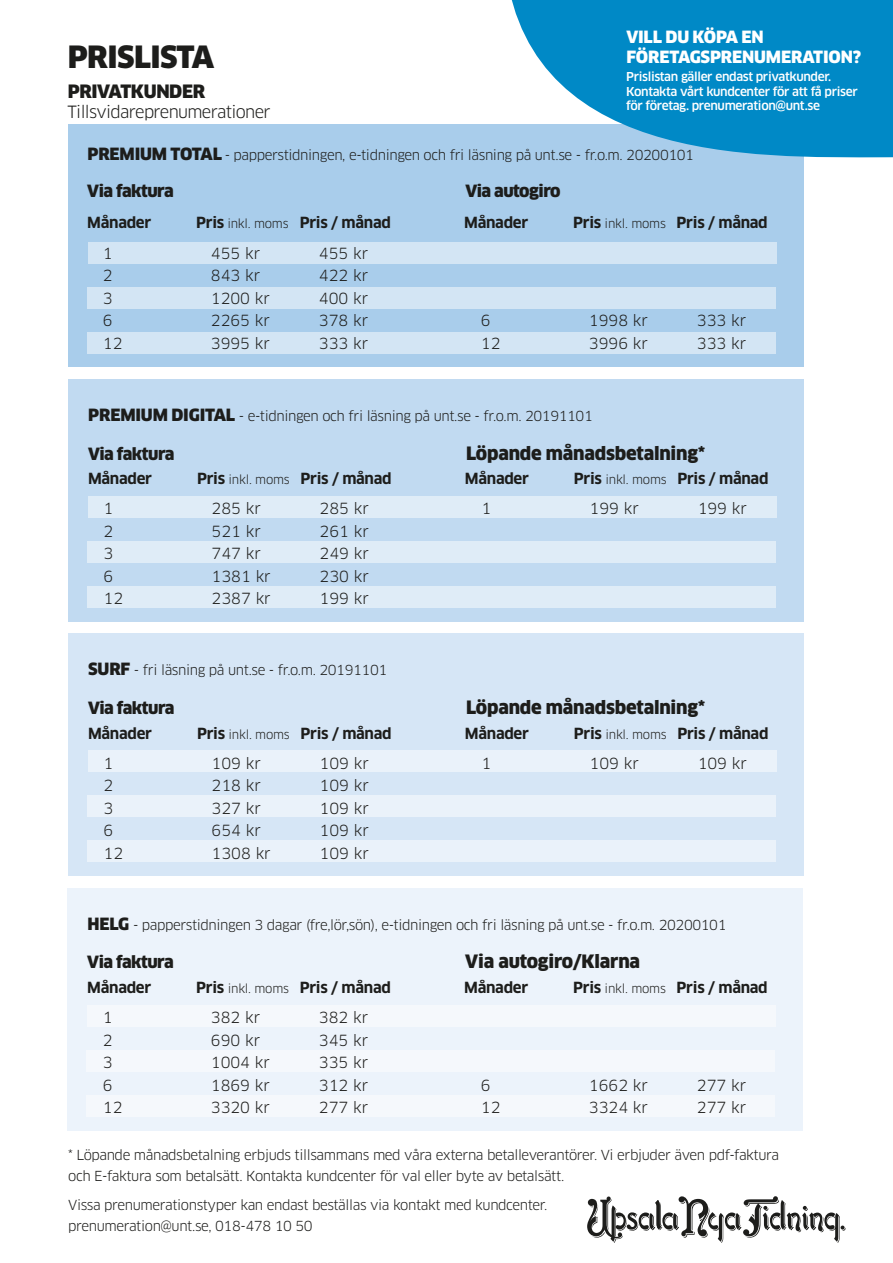
<style>
.page{position:relative;width:893px;height:1263px;background:#fff}
.page>*{position:absolute;margin:0;border:0;box-sizing:border-box;transform-origin:0 0}
.t1{font:30px "NTM Clan OT Black";letter-spacing:-.02em;color:#1d1d1b}
.t2{font:18px "NTM Clan OT Black";letter-spacing:-.01em;color:#1d1d1b}
.t3{font:16.5px "NTM Clan OT Black";letter-spacing:-.03em;color:#1d1d1b}
.t4{font:16.5px/19.8px "NTM Clan OT Black";letter-spacing:-.01em;color:#fff}
.t5{font:16.5px "NTM Clan OT";letter-spacing:-.04em;color:#1d1d1b}
.t6{font:15px "NTM Clan OT";color:#1d1d1b}
.t7{font:15px "NTM Clan OT Bold";letter-spacing:-.02em;color:#1d1d1b}
.t8{font:13.5px/21px "NTM Clan OT";letter-spacing:-.03em;color:#1d1d1b}
.t9{font:12px/14.4px "NTM Clan OT Medium";letter-spacing:-.03em;color:#fff}
.s1{font-family:"NTM Clan OT Black";font-size:16.5px}
.s2{font-family:"NTM Clan OT";font-size:12px}
</style>
<div class="page">
<div style="left:68px;top:125px;width:736px;height:242px;background:#a9cdeb"></div>
<div style="left:88px;top:242px;width:689px;height:22px;background:#d3e5f4"></div>
<div style="left:87px;top:287px;width:689px;height:22px;background:#d3e5f4"></div>
<div style="left:87px;top:333px;width:689px;height:21px;background:#d3e5f4"></div>
<div style="left:68px;top:379px;width:736px;height:242px;background:#c1daf1"></div>
<div style="left:88px;top:496px;width:689px;height:21px;background:#dfecf7"></div>
<div style="left:87px;top:541px;width:689px;height:21px;background:#dfecf7"></div>
<div style="left:87px;top:586px;width:689px;height:21px;background:#dfecf7"></div>
<div style="left:68px;top:633px;width:736px;height:243px;background:#d6e6f6"></div>
<div style="left:88px;top:750px;width:689px;height:22px;background:#eaf2fa"></div>
<div style="left:87px;top:795px;width:689px;height:22px;background:#eaf2fa"></div>
<div style="left:87px;top:841px;width:689px;height:21px;background:#eaf2fa"></div>
<div style="left:67px;top:888px;width:736px;height:242px;background:#ecf3fb"></div>
<div style="left:87px;top:1005px;width:689px;height:21px;background:#f5f8fc"></div>
<div style="left:87px;top:1050px;width:688px;height:21px;background:#f5f8fc"></div>
<div style="left:87px;top:1095px;width:688px;height:21px;background:#f5f8fc"></div>
<svg style="left:587px;top:1196px;width:258px;height:47px"></svg>
<svg style="left:498px;top:0;width:395px;height:158px;fill:#0089c6"></svg>
<h1 class="t1" style="left:68px;top:39px;width:148px">PRISLISTA</h1>
<h2 class="t2" style="left:68px;top:81px;width:139px">PRIVATKUNDER</h2>
<p class="t5" style="left:67px;top:102px;width:205px">Tillsvidareprenumerationer</p>
<p class="t4" style="left:626px;top:27px;width:236px">VILL DU KÖPA EN<br>FÖRETAGSPRENUMERATION?</p>
<p class="t9" style="left:626px;top:70px;width:233px">Prislistan gäller endast privatkunder.<br>Kontakta vårt kundcenter för att få priser för företag. prenumeration@unt.se</p>
<p class="t8" style="left:87px;top:145px;width:608px"><span class="s1">PREMIUM TOTAL</span> - papperstidningen, e-tidningen och fri läsning på unt.se - fr.o.m. 20200101</p>
<p class="t3" style="left:87px;top:181px;width:88px">Via faktura</p>
<p class="t3" style="left:465px;top:181px;width:97px">Via autogiro</p>
<p class="t7" style="left:87px;top:214px;width:66px">Månader</p>
<p class="t7" style="left:196px;top:214px;width:196px">Pris <span class="s2">inkl. moms</span> Pris / månad</p>
<p class="t7" style="left:464px;top:214px;width:66px">Månader</p>
<p class="t7" style="left:573px;top:214px;width:196px">Pris <span class="s2">inkl. moms</span> Pris / månad</p>
<p class="t6" style="left:103px;top:244px;width:11px">1</p>
<p class="t6" style="left:211px;top:244px;width:51px">455 kr</p>
<p class="t6" style="left:319px;top:244px;width:51px">455 kr</p>
<p class="t6" style="left:103px;top:267px;width:11px">2</p>
<p class="t6" style="left:211px;top:267px;width:51px">843 kr</p>
<p class="t6" style="left:319px;top:267px;width:51px">422 kr</p>
<p class="t6" style="left:103px;top:289px;width:11px">3</p>
<p class="t6" style="left:211px;top:289px;width:61px">1200 kr</p>
<p class="t6" style="left:319px;top:289px;width:51px">400 kr</p>
<p class="t6" style="left:103px;top:312px;width:11px">6</p>
<p class="t6" style="left:211px;top:312px;width:61px">2265 kr</p>
<p class="t6" style="left:319px;top:312px;width:51px">378 kr</p>
<p class="t6" style="left:481px;top:312px;width:11px">6</p>
<p class="t6" style="left:589px;top:312px;width:61px">1998 kr</p>
<p class="t6" style="left:697px;top:312px;width:51px">333 kr</p>
<p class="t6" style="left:103px;top:334px;width:21px">12</p>
<p class="t6" style="left:211px;top:334px;width:61px">3995 kr</p>
<p class="t6" style="left:319px;top:334px;width:51px">333 kr</p>
<p class="t6" style="left:481px;top:334px;width:21px">12</p>
<p class="t6" style="left:589px;top:334px;width:61px">3996 kr</p>
<p class="t6" style="left:697px;top:334px;width:51px">333 kr</p>
<p class="t8" style="left:88px;top:405px;width:506px"><span class="s1">PREMIUM DIGITAL</span> - e-tidningen och fri läsning på unt.se - fr.o.m. 20191101</p>
<p class="t3" style="left:88px;top:444px;width:88px">Via faktura</p>
<h2 class="t2" style="left:466px;top:442px;width:241px">Löpande månadsbetalning*</h2>
<p class="t7" style="left:88px;top:470px;width:66px">Månader</p>
<p class="t7" style="left:197px;top:470px;width:196px">Pris <span class="s2">inkl. moms</span> Pris / månad</p>
<p class="t7" style="left:465px;top:470px;width:66px">Månader</p>
<p class="t7" style="left:574px;top:470px;width:196px">Pris <span class="s2">inkl. moms</span> Pris / månad</p>
<p class="t6" style="left:104px;top:500px;width:11px">1</p>
<p class="t6" style="left:212px;top:500px;width:51px">285 kr</p>
<p class="t6" style="left:320px;top:500px;width:51px">285 kr</p>
<p class="t6" style="left:482px;top:500px;width:11px">1</p>
<p class="t6" style="left:590px;top:500px;width:51px">199 kr</p>
<p class="t6" style="left:698px;top:500px;width:51px">199 kr</p>
<p class="t6" style="left:104px;top:522px;width:11px">2</p>
<p class="t6" style="left:212px;top:522px;width:51px">521 kr</p>
<p class="t6" style="left:320px;top:522px;width:51px">261 kr</p>
<p class="t6" style="left:104px;top:545px;width:11px">3</p>
<p class="t6" style="left:212px;top:545px;width:51px">747 kr</p>
<p class="t6" style="left:320px;top:545px;width:51px">249 kr</p>
<p class="t6" style="left:104px;top:567px;width:11px">6</p>
<p class="t6" style="left:212px;top:567px;width:61px">1381 kr</p>
<p class="t6" style="left:320px;top:567px;width:51px">230 kr</p>
<p class="t6" style="left:104px;top:590px;width:21px">12</p>
<p class="t6" style="left:212px;top:590px;width:61px">2387 kr</p>
<p class="t6" style="left:320px;top:590px;width:51px">199 kr</p>
<p class="t8" style="left:88px;top:660px;width:301px"><span class="s1">SURF</span> - fri läsning på unt.se - fr.o.m. 20191101</p>
<p class="t3" style="left:88px;top:698px;width:88px">Via faktura</p>
<h2 class="t2" style="left:466px;top:697px;width:241px">Löpande månadsbetalning*</h2>
<p class="t7" style="left:88px;top:725px;width:66px">Månader</p>
<p class="t7" style="left:197px;top:725px;width:196px">Pris <span class="s2">inkl. moms</span> Pris / månad</p>
<p class="t7" style="left:465px;top:725px;width:66px">Månader</p>
<p class="t7" style="left:574px;top:725px;width:196px">Pris <span class="s2">inkl. moms</span> Pris / månad</p>
<p class="t6" style="left:104px;top:754px;width:11px">1</p>
<p class="t6" style="left:212px;top:754px;width:51px">109 kr</p>
<p class="t6" style="left:320px;top:754px;width:51px">109 kr</p>
<p class="t6" style="left:482px;top:754px;width:11px">1</p>
<p class="t6" style="left:590px;top:754px;width:51px">109 kr</p>
<p class="t6" style="left:698px;top:754px;width:51px">109 kr</p>
<p class="t6" style="left:104px;top:777px;width:11px">2</p>
<p class="t6" style="left:212px;top:777px;width:51px">218 kr</p>
<p class="t6" style="left:320px;top:777px;width:51px">109 kr</p>
<p class="t6" style="left:104px;top:799px;width:11px">3</p>
<p class="t6" style="left:212px;top:799px;width:51px">327 kr</p>
<p class="t6" style="left:320px;top:799px;width:51px">109 kr</p>
<p class="t6" style="left:104px;top:822px;width:11px">6</p>
<p class="t6" style="left:212px;top:822px;width:51px">654 kr</p>
<p class="t6" style="left:320px;top:822px;width:51px">109 kr</p>
<p class="t6" style="left:104px;top:844px;width:21px">12</p>
<p class="t6" style="left:212px;top:844px;width:61px">1308 kr</p>
<p class="t6" style="left:320px;top:844px;width:51px">109 kr</p>
<p class="t8" style="left:87px;top:914px;width:641px"><span class="s1">HELG</span> - papperstidningen 3 dagar (fre,lör,sön), e-tidningen och fri läsning på unt.se - fr.o.m. 20200101</p>
<p class="t3" style="left:87px;top:952px;width:88px">Via faktura</p>
<h2 class="t2" style="left:465px;top:951px;width:176px">Via autogiro/Klarna</h2>
<p class="t7" style="left:87px;top:979px;width:66px">Månader</p>
<p class="t7" style="left:196px;top:979px;width:196px">Pris <span class="s2">inkl. moms</span> Pris / månad</p>
<p class="t7" style="left:464px;top:979px;width:66px">Månader</p>
<p class="t7" style="left:573px;top:979px;width:196px">Pris <span class="s2">inkl. moms</span> Pris / månad</p>
<p class="t6" style="left:103px;top:1008px;width:11px">1</p>
<p class="t6" style="left:211px;top:1008px;width:51px">382 kr</p>
<p class="t6" style="left:319px;top:1008px;width:51px">382 kr</p>
<p class="t6" style="left:103px;top:1031px;width:11px">2</p>
<p class="t6" style="left:211px;top:1031px;width:51px">690 kr</p>
<p class="t6" style="left:319px;top:1031px;width:51px">345 kr</p>
<p class="t6" style="left:103px;top:1053px;width:11px">3</p>
<p class="t6" style="left:211px;top:1053px;width:61px">1004 kr</p>
<p class="t6" style="left:319px;top:1053px;width:51px">335 kr</p>
<p class="t6" style="left:103px;top:1076px;width:11px">6</p>
<p class="t6" style="left:211px;top:1076px;width:61px">1869 kr</p>
<p class="t6" style="left:319px;top:1076px;width:51px">312 kr</p>
<p class="t6" style="left:481px;top:1076px;width:11px">6</p>
<p class="t6" style="left:589px;top:1076px;width:61px">1662 kr</p>
<p class="t6" style="left:697px;top:1076px;width:51px">277 kr</p>
<p class="t6" style="left:103px;top:1098px;width:21px">12</p>
<p class="t6" style="left:211px;top:1098px;width:61px">3320 kr</p>
<p class="t6" style="left:319px;top:1098px;width:51px">277 kr</p>
<p class="t6" style="left:481px;top:1098px;width:21px">12</p>
<p class="t6" style="left:589px;top:1098px;width:61px">3324 kr</p>
<p class="t6" style="left:697px;top:1098px;width:51px">277 kr</p>
<p class="t8" style="left:68px;top:1144px;width:712px">* Löpande månadsbetalning erbjuds tillsammans med våra externa betalleverantörer. Vi erbjuder även pdf-faktura och E-faktura som betalsätt. Kontakta kundcenter för val eller byte av betalsätt.</p>
<p class="t8" style="left:68px;top:1194px;width:481px">Vissa prenumerationstyper kan endast beställas via kontakt med kundcenter. prenumeration@unt.se, 018-478 10 50</p>
</div>
